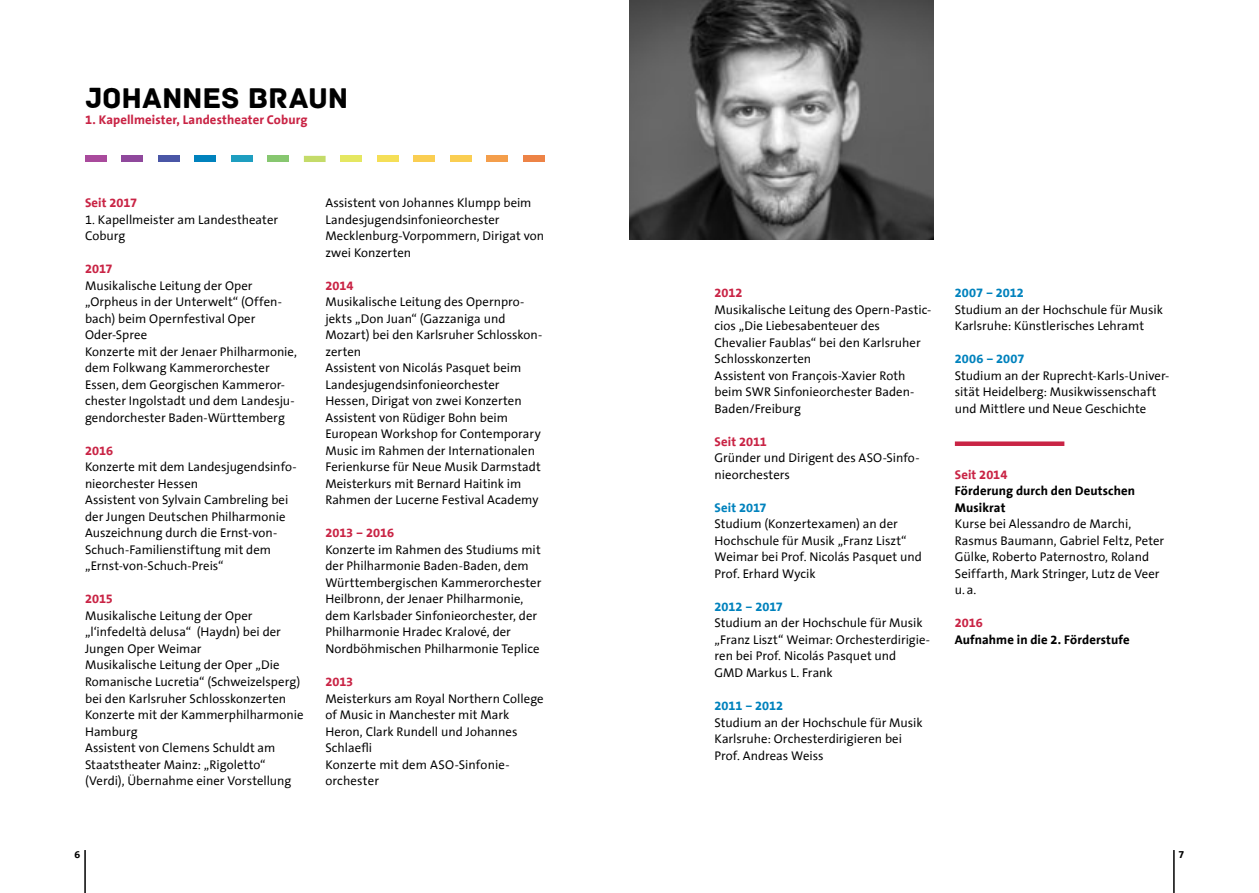
<style>
.page{position:relative;width:1259px;height:893px;background:#fff}
.page>*{position:absolute;margin:0;border:0;box-sizing:border-box;transform-origin:0 0}
.name{font:30px "Archive";letter-spacing:-.005em;color:#000}
.Fliesstext{font:12.75px/16.5px "The Sans Office LF";color:#000}
.fliesstext_jahreszah{font:700 12.75px "The Sans Office LF";color:#c92445}
.Fliesstext-2{font:700 12.75px/16.5px "The Sans Office LF";letter-spacing:.01em;color:#000}
.fliesstext_jahreszah-2{font:700 12.75px "The Sans Office LF";color:#0082bd}
.Fliesstext-3{font:700 12.75px "The Sans Office LF";letter-spacing:.01em;color:#c92445}
.t1{font:700 10.5px "The Sans Office LF";color:#000}
</style>
<div class="page">
<hr style="left:1173px;top:850px;width:1px;height:43px;background:#000">
<hr style="left:84px;top:850px;width:2px;height:43px;background:#000">
<div style="left:955px;top:441px;width:109px;height:5px;background:#c92445"></div>
<img style="left:629px;top:0;width:304px;height:239px">
<div style="left:523px;top:156px;width:21px;height:6px;background:#ed8346"></div>
<div style="left:486px;top:156px;width:22px;height:6px;background:#f49e4b"></div>
<div style="left:450px;top:156px;width:21px;height:6px;background:#face52"></div>
<div style="left:413px;top:156px;width:22px;height:6px;background:#face52"></div>
<div style="left:377px;top:156px;width:21px;height:6px;background:#f5df57"></div>
<div style="left:340px;top:156px;width:22px;height:6px;background:#e5e761"></div>
<svg style="left:304px;top:156px;width:21px;height:6px"></svg>
<div style="left:267px;top:156px;width:22px;height:6px;background:#87c770"></div>
<div style="left:231px;top:156px;width:22px;height:6px;background:#1e9ec0"></div>
<div style="left:194px;top:156px;width:22px;height:6px;background:#0082bd"></div>
<div style="left:158px;top:156px;width:22px;height:6px;background:#4a56a6"></div>
<div style="left:121px;top:156px;width:22px;height:6px;background:#8f489c"></div>
<div style="left:85px;top:156px;width:22px;height:6px;background:#a94a9c"></div>
<p class="name" style="left:85px;top:80px;width:264px">JOHANNES BRAUN</p>
<p class="Fliesstext-3" style="left:85px;top:113px;width:224px">1. Kapellmeister, Landestheater Coburg</p>
<p class="fliesstext_jahreszah" style="left:85px;top:196px;width:53px">Seit 2017</p>
<p class="Fliesstext" style="left:85px;top:212px;width:195px">1. Kapellmeister am Landestheater<br>Coburg</p>
<p class="fliesstext_jahreszah" style="left:85px;top:262px;width:29px">2017</p>
<p class="Fliesstext" style="left:85px;top:278px;width:198px">Musikalische Leitung der Oper „Orpheus in der Unterwelt“ (Offen&shy;bach) beim Opernfestival Oper<br>Oder-Spree</p>
<p class="Fliesstext" style="left:85px;top:344px;width:213px">Konzerte mit der Jenaer Philharmonie, dem Folkwang Kammerorchester Essen, dem Georgischen Kammeror&shy;chester Ingolstadt und dem Landesju&shy;gendorchester Baden-Württemberg</p>
<p class="fliesstext_jahreszah" style="left:85px;top:444px;width:29px">2016</p>
<p class="Fliesstext" style="left:85px;top:459px;width:213px">Konzerte mit dem Landesjugendsinfo&shy;nieorchester Hessen</p>
<p class="Fliesstext" style="left:85px;top:492px;width:205px">Assistent von Sylvain Cambreling bei der Jungen Deutschen Philharmonie</p>
<p class="Fliesstext" style="left:85px;top:525px;width:194px">Auszeichnung durch die Ernst-von-<br>Schuch-Familienstiftung mit dem „Ernst-von-Schuch-Preis“</p>
<p class="fliesstext_jahreszah" style="left:85px;top:592px;width:29px">2015</p>
<p class="Fliesstext" style="left:85px;top:608px;width:197px">Musikalische Leitung der Oper „l‘infedeltà delusa“ (Haydn) bei der<br>Jungen Oper Weimar</p>
<p class="Fliesstext" style="left:85px;top:657px;width:217px">Musikalische Leitung der Oper „Die<br>Romanische Lucretia“ (Schweizelsperg) bei den Karlsruher Schlosskonzerten</p>
<p class="Fliesstext" style="left:85px;top:707px;width:220px">Konzerte mit der Kammerphilharmonie<br>Hamburg</p>
<p class="Fliesstext" style="left:85px;top:740px;width:208px">Assistent von Clemens Schuldt am<br>Staatstheater Mainz: „Rigoletto“ (Verdi), Übernahme einer Vorstellung</p>
<p class="Fliesstext" style="left:325px;top:195px;width:220px">Assistent von Johannes Klumpp beim<br>Landesjugendsinfonieorchester<br>Mecklenburg-Vorpommern, Dirigat von zwei Konzerten</p>
<p class="fliesstext_jahreszah" style="left:325px;top:279px;width:30px">2014</p>
<p class="Fliesstext" style="left:325px;top:294px;width:218px">Musikalische Leitung des Opernpro&shy;jekts „Don Juan“ (Gazzaniga und<br>Mozart) bei den Karlsruher Schlosskon&shy;zerten</p>
<p class="Fliesstext" style="left:325px;top:360px;width:198px">Assistent von Nicolás Pasquet beim<br>Landesjugendsinfonieorchester<br>Hessen, Dirigat von zwei Konzerten</p>
<p class="Fliesstext" style="left:325px;top:410px;width:217px">Assistent von Rüdiger Bohn beim European Workshop for Contemporary Music im Rahmen der Internationalen Ferienkurse für Neue Musik Darmstadt</p>
<p class="Fliesstext" style="left:325px;top:476px;width:215px">Meisterkurs mit Bernard Haitink im<br>Rahmen der Lucerne Festival Academy</p>
<p class="fliesstext_jahreszah" style="left:325px;top:526px;width:70px">2013 – 2016</p>
<p class="Fliesstext" style="left:325px;top:542px;width:217px">Konzerte im Rahmen des Studiums mit der Philharmonie Baden-Baden, dem Württembergischen Kammerorchester Heilbronn, der Jenaer Philharmonie, dem Karlsbader Sinfonieorchester, der Philharmonie Hradec Kralové, der Nordböhmischen Philharmonie Teplice</p>
<p class="fliesstext_jahreszah" style="left:325px;top:675px;width:29px">2013</p>
<p class="Fliesstext" style="left:325px;top:690px;width:220px">Meisterkurs am Royal Northern College of Music in Manchester mit Mark<br>Heron, Clark Rundell und Johannes<br>Schlaefli</p>
<p class="Fliesstext" style="left:325px;top:756px;width:184px">Konzerte mit dem ASO-Sinfonie&shy;orchester</p>
<p class="fliesstext_jahreszah" style="left:714px;top:286px;width:30px">2012</p>
<p class="Fliesstext" style="left:714px;top:302px;width:218px">Musikalische Leitung des Opern-Pastic&shy;cios „Die Liebesabenteuer des<br>Chevalier Faublas“ bei den Karlsruher<br>Schlosskonzerten</p>
<p class="Fliesstext" style="left:714px;top:368px;width:201px">Assistent von François-Xavier Roth beim SWR Sinfonieorchester Baden-<br>Baden/Freiburg</p>
<p class="fliesstext_jahreszah" style="left:714px;top:435px;width:54px">Seit 2011</p>
<p class="Fliesstext" style="left:714px;top:450px;width:206px">Gründer und Dirigent des ASO-Sinfo&shy;nieorchesters</p>
<p class="fliesstext_jahreszah-2" style="left:714px;top:501px;width:53px">Seit 2017</p>
<p class="Fliesstext" style="left:714px;top:516px;width:209px">Studium (Konzertexamen) an der<br>Hochschule für Musik „Franz Liszt“<br>Weimar bei Prof. Nicolás Pasquet und<br>Prof. Erhard Wycik</p>
<p class="fliesstext_jahreszah-2" style="left:714px;top:600px;width:70px">2012 – 2017</p>
<p class="Fliesstext" style="left:714px;top:615px;width:217px">Studium an der Hochschule für Musik „Franz Liszt“ Weimar: Orchesterdirigie&shy;ren bei Prof. Nicolás Pasquet und<br>GMD Markus L. Frank</p>
<p class="fliesstext_jahreszah-2" style="left:714px;top:699px;width:70px">2011 – 2012</p>
<p class="Fliesstext" style="left:714px;top:714px;width:209px">Studium an der Hochschule für Musik<br>Karlsruhe: Orchesterdirigieren bei<br>Prof. Andreas Weiss</p>
<p class="fliesstext_jahreszah-2" style="left:955px;top:286px;width:71px">2007 – 2012</p>
<p class="Fliesstext" style="left:955px;top:302px;width:209px">Studium an der Hochschule für Musik<br>Karlsruhe: Künstlerisches Lehramt</p>
<p class="fliesstext_jahreszah-2" style="left:955px;top:352px;width:71px">2006 – 2007</p>
<p class="Fliesstext" style="left:955px;top:368px;width:216px">Studium an der Ruprecht-Karls-Univer&shy;sität Heidelberg: Musikwissenschaft und Mittlere und Neue Geschichte</p>
<p class="fliesstext_jahreszah" style="left:955px;top:468px;width:54px">Seit 2014</p>
<p class="Fliesstext-2" style="left:955px;top:483px;width:182px">Förderung durch den Deutschen<br>Musikrat</p>
<p class="Fliesstext" style="left:955px;top:516px;width:211px">Kurse bei Alessandro de Marchi,<br>Rasmus Baumann, Gabriel Feltz, Peter<br>Gülke, Roberto Paternostro, Roland<br>Seiffarth, Mark Stringer, Lutz de Veer u.a.</p>
<p class="fliesstext_jahreszah" style="left:955px;top:616px;width:29px">2016</p>
<p class="Fliesstext-2" style="left:955px;top:632px;width:176px">Aufnahme in die 2. Förderstufe</p>
<p class="t1" style="left:75px;top:849px;width:7px">6</p>
<p class="t1" style="left:1178px;top:849px;width:7px">7</p>
</div>
